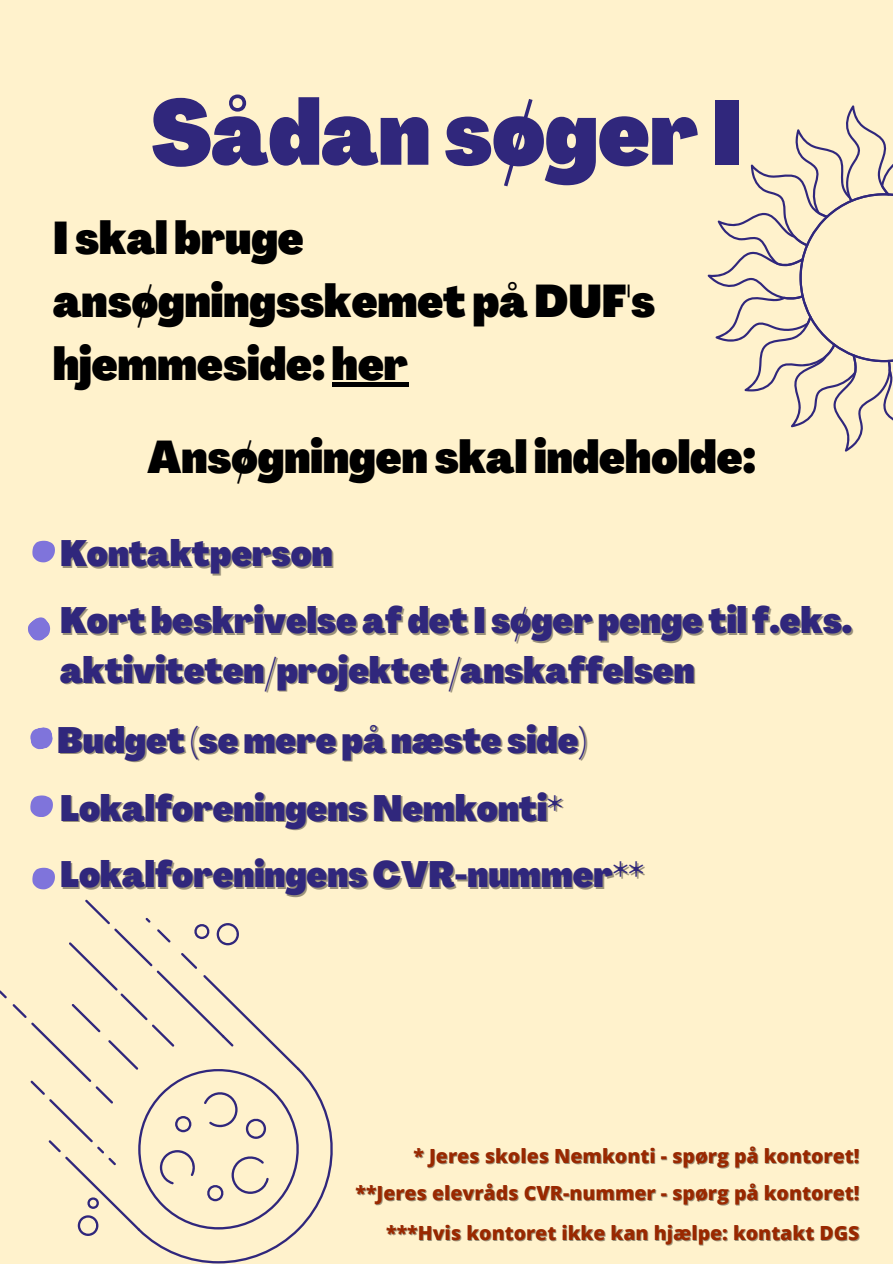
<style>
.page{position:relative;width:893px;height:1264px;background:#fff}
.page>*{position:absolute;margin:0;border:0;box-sizing:border-box;transform-origin:0 0}
.t1{font:900 condensed 90px "Agrandir";color:#30277c}
.t2{font:900 condensed 45px/63px "Agrandir";color:#000}
.t3{font:900 condensed 36px "Agrandir";color:#30277c}
.t4{font:800 19.5px "Open Sans";color:#992800}
</style>
<div class="page">
<div style="left:0;top:0;width:892px;height:1263px;background:#fff2cc"></div>
<svg style="left:32px;top:541px;width:23px;height:21px"></svg>
<svg style="left:28px;top:617px;width:23px;height:24px"></svg>
<svg style="left:30px;top:727px;width:23px;height:23px"></svg>
<svg style="left:30px;top:795px;width:23px;height:21px"></svg>
<svg style="left:32px;top:867px;width:23px;height:22px"></svg>
<svg style="left:0;top:990px;width:7px;height:8px"></svg>
<svg style="left:13px;top:899px;width:319px;height:364px"></svg>
<svg style="left:707px;top:105px;width:185px;height:346px"></svg>
<div style="left:332px;top:382px;width:76px;height:5px;background:#000"></div>
<h1 class="t1" style="left:151px;top:97px;width:593px">Sådan søger I</h1>
<p class="t2" style="left:53px;top:211px;width:603px">I skal bruge ansøgningsskemet på DUF's hjemmeside: her</p>
<h2 class="t2" style="left:147px;top:430px;width:609px">Ansøgningen skal indeholde:</h2>
<h2 class="t3" style="left:60px;top:539px;width:274px">Kontaktperson</h2>
<p class="t3" style="left:60px;top:606px;width:793px">Kort beskrivelseaf det I søger penge til f.eks.</p>
<h3 class="t3" style="left:60px;top:655px;width:636px">aktiviteten/projektet/anskaffelsen</h3>
<p class="t3" style="left:57px;top:725px;width:530px">Budget (se mere pånæste side)</p>
<h3 class="t3" style="left:60px;top:793px;width:504px">Lokalforeningens Nemkonti*</h3>
<p class="t3" style="left:60px;top:860px;width:585px">LokalforeningensCVR-nummer**</p>
<p class="t4" style="left:413px;top:1142px;width:447px">* Jeres skoles Nemkonti - spørg på kontoret!</p>
<h3 class="t4" style="left:355px;top:1178px;width:505px">**Jeres elevråds CVR-nummer - spørg på kontoret!</h3>
<p class="t4" style="left:386px;top:1219px;width:474px">***Hvis kontoret ikke kan hjælpe: kontakt DGS</p>
</div>
